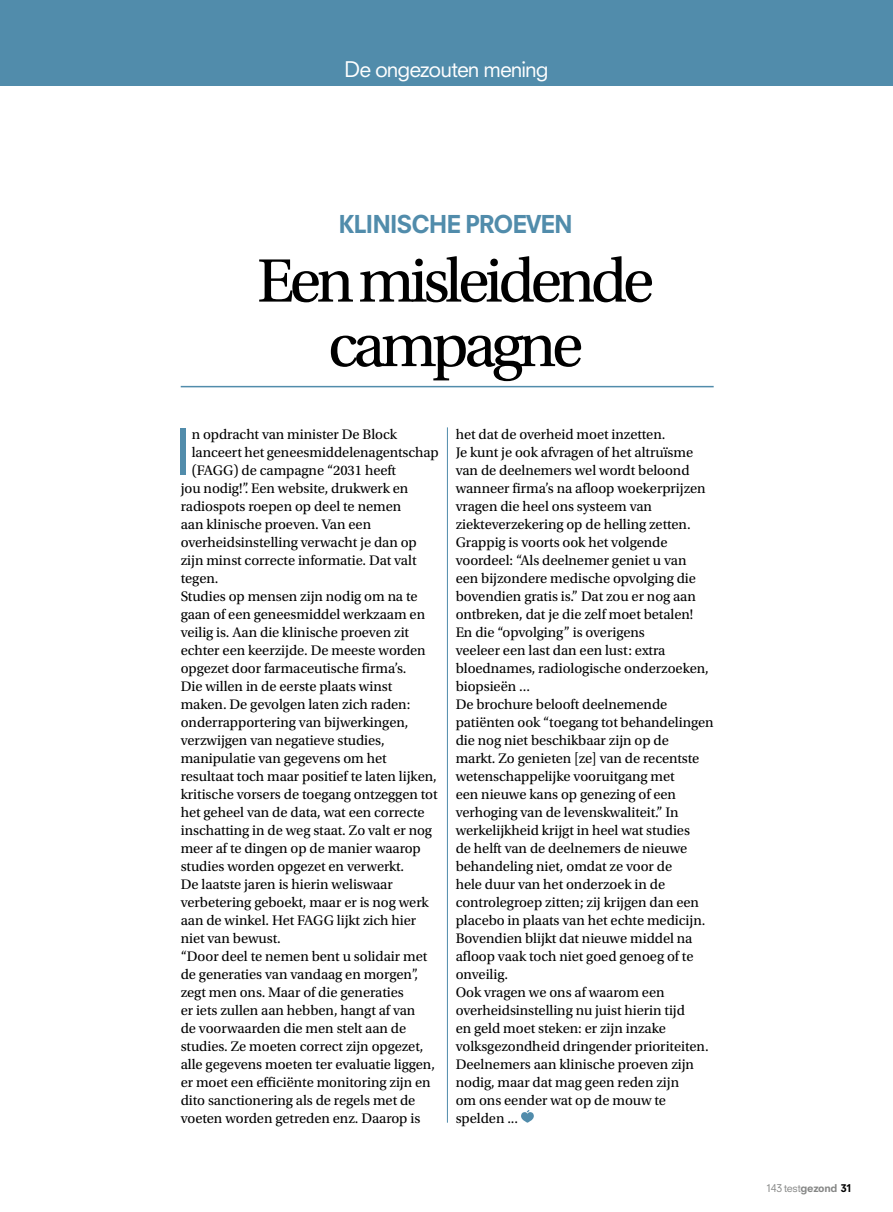
<style>
.page{position:relative;width:893px;height:1212px;background:#fff}
.page>*{position:absolute;margin:0;border:0;box-sizing:border-box;transform-origin:0 0}
.t1{font:64.5px/64.5px "Utopia Std";letter-spacing:-.07em;color:#000;text-align:center}
.t2{font:62.4px "Neuzeit SLT Std";color:#518cab}
.t3{font:800 24px "Neuzeit SLT Std";letter-spacing:-.05em;color:#518cab}
.t4{font:21px "Neuzeit SLT Std";letter-spacing:-.045em;color:#fff}
.t5{font:14.55px/18px "Utopia Std";letter-spacing:-.005em;color:#000}
.t6{font:10.5px "Neuzeit SLT Std";letter-spacing:-.025em;color:#868786}
.s1{font-weight:800}
.s2{font-weight:800;color:#000}
</style>
<div class="page">
<div style="left:0;top:0;width:893px;height:85px;background:#518cab"></div>
<hr style="left:447px;top:427px;width:1px;height:696px;background:#518cab">
<hr style="left:181px;top:386px;width:533px;height:1px;background:#518cab">
<svg style="left:521px;top:1110px;width:13px;height:13px"></svg>
<h3 class="t4" style="left:344px;top:56px;width:206px">De ongezouten mening</h3>
<h3 class="t3" style="left:339px;top:209px;width:236px">KLINISCHE PROEVEN</h3>
<h1 class="t1" style="left:257px;top:250px;width:399px">Een misleidende campagne</h1>
<h2 class="t2" style="left:175px;top:413px;width:19px">I</h2>
<p class="t5" style="left:192px;top:425px;width:207px">n opdracht van minister De Block</p>
<p class="t5" style="left:192px;top:443px;width:249px">lanceert het geneesmiddelenagentschap</p>
<p class="t5" style="left:192px;top:461px;width:206px">(FAGG) de campagne “2031 heeft</p>
<p class="t5" style="left:181px;top:479px;width:229px">jou nodig!”. Een website, drukwerk en</p>
<p class="t5" style="left:181px;top:497px;width:222px">radiospots roepen op deel te nemen</p>
<p class="t5" style="left:181px;top:515px;width:192px">aan klinische proeven. Van een</p>
<p class="t5" style="left:181px;top:533px;width:238px">overheidsinstelling verwacht je dan op</p>
<p class="t5" style="left:181px;top:551px;width:237px">zijn minst correcte informatie. Dat valt</p>
<p class="t5" style="left:181px;top:569px;width:39px">tegen.</p>
<p class="t5" style="left:181px;top:587px;width:238px">Studies op mensen zijn nodig om na te</p>
<p class="t5" style="left:181px;top:605px;width:246px">gaan of een geneesmiddel werkzaam en</p>
<p class="t5" style="left:181px;top:623px;width:230px">veilig is. Aan die klinische proeven zit</p>
<p class="t5" style="left:181px;top:641px;width:247px">echter een keerzijde. De meeste worden</p>
<p class="t5" style="left:181px;top:659px;width:227px">opgezet door farmaceutische firma’s.</p>
<p class="t5" style="left:181px;top:677px;width:213px">Die willen in de eerste plaats winst</p>
<p class="t5" style="left:181px;top:695px;width:231px">maken. De gevolgen laten zich raden:</p>
<p class="t5" style="left:181px;top:713px;width:229px">onderrapportering van bijwerkingen,</p>
<p class="t5" style="left:181px;top:731px;width:205px">verzwijgen van negatieve studies,</p>
<p class="t5" style="left:181px;top:749px;width:207px">manipulatie van gegevens om het</p>
<p class="t5" style="left:181px;top:767px;width:258px">resultaat toch maar positief te laten lijken,</p>
<p class="t5" style="left:181px;top:785px;width:258px">kritische vorsers de toegang ontzeggen tot</p>
<p class="t5" style="left:181px;top:803px;width:245px">het geheel van de data, wat een correcte</p>
<p class="t5" style="left:181px;top:821px;width:253px">inschatting in de weg staat. Zo valt er nog</p>
<p class="t5" style="left:181px;top:839px;width:242px">meer af te dingen op de manier waarop</p>
<p class="t5" style="left:181px;top:857px;width:225px">studies worden opgezet en verwerkt.</p>
<p class="t5" style="left:181px;top:875px;width:214px">De laatste jaren is hierin weliswaar</p>
<p class="t5" style="left:181px;top:893px;width:250px">verbetering geboekt, maar er is nog werk</p>
<p class="t5" style="left:181px;top:911px;width:237px">aan de winkel. Het FAGG lijkt zich hier</p>
<p class="t5" style="left:181px;top:929px;width:101px">niet van bewust.</p>
<p class="t5" style="left:181px;top:947px;width:248px">“Door deel te nemen bent u solidair met</p>
<p class="t5" style="left:181px;top:965px;width:239px">de generaties van vandaag en morgen”,</p>
<p class="t5" style="left:181px;top:983px;width:225px">zegt men ons. Maar of die generaties</p>
<p class="t5" style="left:181px;top:1001px;width:236px">er iets zullen aan hebben, hangt af van</p>
<p class="t5" style="left:181px;top:1019px;width:227px">de voorwaarden die men stelt aan de</p>
<p class="t5" style="left:181px;top:1037px;width:244px">studies. Ze moeten correct zijn opgezet,</p>
<p class="t5" style="left:181px;top:1055px;width:256px">alle gegevens moeten ter evaluatie liggen,</p>
<p class="t5" style="left:181px;top:1073px;width:251px">er moet een efficiënte monitoring zijn en</p>
<p class="t5" style="left:181px;top:1091px;width:236px">dito sanctionering als de regels met de</p>
<p class="t5" style="left:181px;top:1109px;width:241px">voeten worden getreden enz. Daarop is</p>
<p class="t5" style="left:456px;top:425px;width:259px">het dat de overheid moet inzetten.<br>Je kunt je ook afvragen of het altruïsme van de deelnemers wel wordt beloond wanneer firma’s na afloop woekerprijzen vragen die heel ons systeem van ziekteverzekering op de helling zetten.<br>Grappig is voorts ook het volgende voordeel: “Als deelnemer geniet u van<br>een bijzondere medische opvolging die bovendien gratis is.” Dat zou er nog aan ontbreken, dat je die zelf moet betalen!<br>En die “opvolging” is overigens<br>veeleer een last dan een lust: extra bloednames, radiologische onderzoeken, biopsieën ...<br>De brochure belooft deelnemende patiënten ook “toegang tot behandelingen die nog niet beschikbaar zijn op de<br>markt. Zo genieten [ze] van de recentste wetenschappelijke vooruitgang met<br>een nieuwe kans op genezing of een verhoging van de levenskwaliteit.” In werkelijkheid krijgt in heel wat studies<br>de helft van de deelnemers de nieuwe behandeling niet, omdat ze voor de<br>hele duur van het onderzoek in de controlegroep zitten; zij krijgen dan een placebo in plaats van het echte medicijn.<br>Bovendien blijkt dat nieuwe middel na afloop vaak toch niet goed genoeg of te onveilig.<br>Ook vragen we ons af waarom een overheidsinstelling nu juist hierin tijd<br>en geld moet steken: er zijn inzake volksgezondheid dringender prioriteiten.<br>Deelnemers aan klinische proeven zijn nodig, maar dat mag geen reden zijn<br>om ons eender wat op de mouw te spelden ...</p>
<p class="t6" style="left:766px;top:1181px;width:88px">143 test<span class="s1">gezond</span> <span class="s2">31</span></p>
</div>
